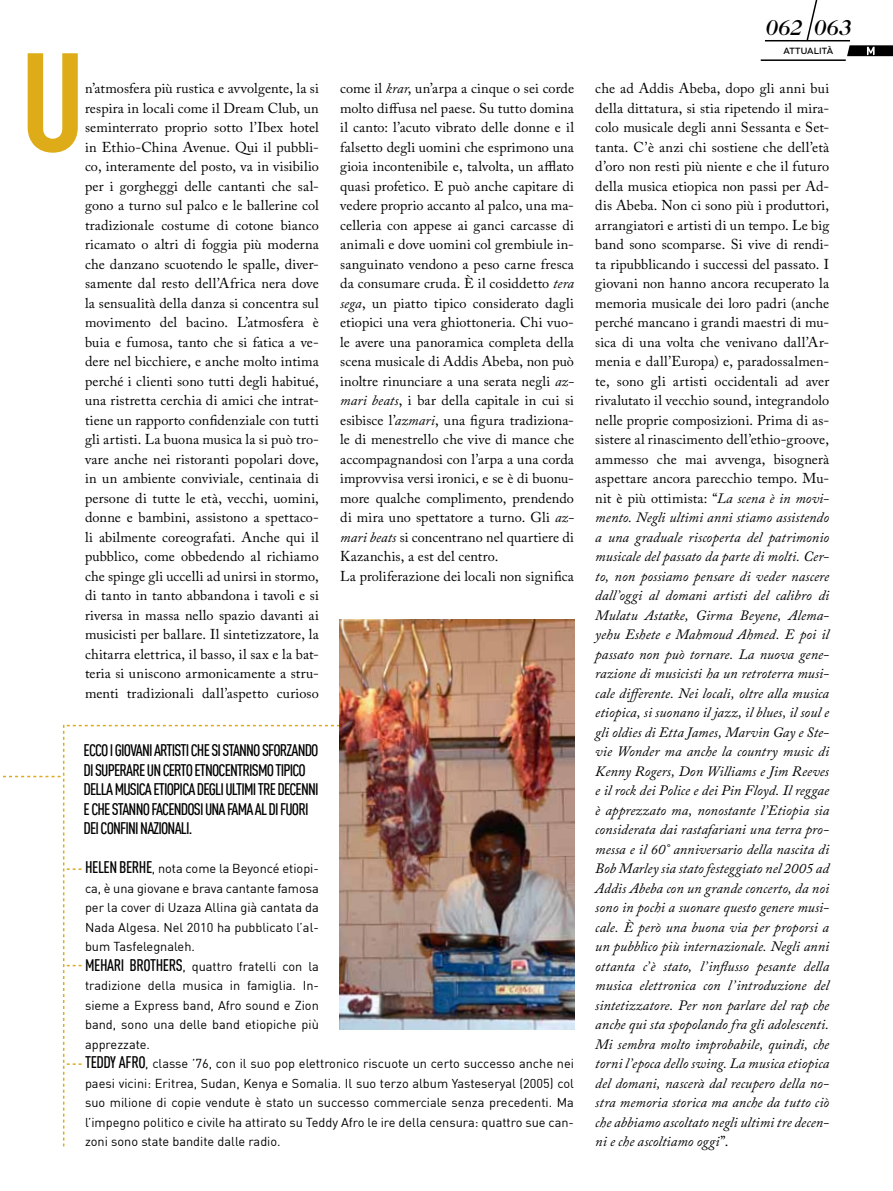
<style>
.page{position:relative;width:893px;height:1191px;background:#fff}
.page>*{position:absolute;margin:0;border:0;box-sizing:border-box;transform-origin:0 0}
.t1{font:700 138px "DIN Condensed";color:#ddac18}
.t2{font:italic 22.5px "Caslon Two Twe Four Md ITC";letter-spacing:-.005em;color:#000}
.t3{font:500 16.5px/19.5px "DIN Condensed";letter-spacing:-.05em;color:#000}
.t4{font:14.25px/19.5px "Adobe Caslon Pro";letter-spacing:.005em;color:#000;text-align:justify}
.t5{font:italic 14.25px/19.5px "Adobe Caslon Pro";color:#000;text-align:justify}
.t6{font:12.75px/19.5px "DIN";color:#000}
.t7{font:500 9px "Novecentowide";letter-spacing:.015em;color:#000}
.s1{font-style:italic}
.s2{font-family:"DIN Condensed";font-weight:500;font-size:16.5px}
.s3{font-style:normal}
</style>
<div class="page">
<svg style="left:805px;top:0;width:24px;height:42px"></svg>
<hr style="left:765px;top:40px;width:85px;height:1px;background:#000">
<hr style="left:761px;top:59px;width:85px;height:2px;background:#000">
<svg style="left:847px;top:45px;width:46px;height:11px"></svg>
<svg style="left:3px;top:725px;width:367px;height:421px"></svg>
<img style="left:339px;top:620px;width:235px;height:409px">
<h1 class="t1" style="left:20px;top:18px;width:66px">U</h1>
<p class="t4" style="left:85px;top:78px;width:235px">n’atmosfera più rustica e avvolgente, la si respira in locali come il Dream Club, un seminterrato proprio sotto l’Ibex hotel in Ethio-China Avenue. Qui il pubbli&shy;co, interamente del posto, va in visibilio per i gorgheggi delle cantanti che sal&shy;gono a turno sul palco e le ballerine col tradizionale costume di cotone bianco ricamato o altri di foggia più moderna che danzano scuotendo le spalle, diver&shy;samente dal resto dell’Africa nera dove la sensualità della danza si concentra sul movimento del bacino. L’atmosfera è buia e fumosa, tanto che si fatica a ve&shy;dere nel bicchiere, e anche molto intima perché i clienti sono tutti degli habitué, una ristretta cerchia di amici che intrat&shy;tiene un rapporto confidenziale con tutti gli artisti. La buona musica la si può tro&shy;vare anche nei ristoranti popolari dove, in un ambiente conviviale, centinaia di persone di tutte le età, vecchi, uomini, donne e bambini, assistono a spettaco&shy;li abilmente coreografati. Anche qui il pubblico, come obbedendo al richiamo che spinge gli uccelli ad unirsi in stormo, di tanto in tanto abbandona i tavoli e si riversa in massa nello spazio davanti ai musicisti per ballare. Il sintetizzatore, la chitarra elettrica, il basso, il sax e la bat&shy;teria si uniscono armonicamente a stru&shy;menti tradizionali dall’aspetto curioso</p>
<p class="t3" style="left:84px;top:740px;width:237px">ECCO I GIOVANI ARTISTI CHE SI STANNO SFORZANDO DI SUPERARE UN CERTO ETNOCENTRISMO TIPICO DELLA MUSICA ETIOPICA DEGLI ULTIMI TRE DECENNI E CHE STANNO FACENDOSI UNA FAMA AL DI FUORI DEI CONFINI NAZIONALI.</p>
<p class="t4" style="left:340px;top:78px;width:235px;text-align:left">come il <span class="s1">krar</span>, un’arpa a cinque o sei corde molto diffusa nel paese. Su tutto domina il canto: l’acuto vibrato delle donne e il falsetto degli uomini che esprimono una gioia incontenibile e, talvolta, un afflato quasi profetico. E può anche capitare di vedere proprio accanto al palco, una ma&shy;celleria con appese ai ganci carcasse di animali e dove uomini col grembiule in&shy;sanguinato vendono a peso carne fresca da consumare cruda. È il cosiddetto <span class="s1">tera sega</span>, un piatto tipico considerato dagli etiopici una vera ghiottoneria. Chi vuo&shy;le avere una panoramica completa della scena musicale di Addis Abeba, non può inoltre rinunciare a una serata negli <span class="s1">az&shy;mari beats</span>, i bar della capitale in cui si esibisce l’<span class="s1">azmari</span>, una figura tradiziona&shy;le di menestrello che vive di mance che accompagnandosi con l’arpa a una corda improvvisa versi ironici, e se è di buonu&shy;more qualche complimento, prendendo di mira uno spettatore a turno. Gli <span class="s1">az&shy;mari beats</span> si concentrano nel quartiere di Kazanchis, a est del centro.<br>La proliferazione dei locali non significa</p>
<p class="t6" style="left:85px;top:858px;width:490px"><span class="s2">HELEN BERHE</span>, nota come la Beyoncé etiopi-<br>ca, è una giovane e brava cantante famosa<br>per la cover di Uzaza Allina già cantata da<br>Nada Algesa. Nel 2010 ha pubblicato l’al-<br>bum Tasfelegnaleh.<br><span class="s2">MEHARI BROTHERS</span>, quattro fratelli con la<br>tradizione della musica in famiglia. In-<br>sieme a Express band, Afro sound e Zion<br>band, sono una delle band etiopiche più<br>apprezzate.<br><span class="s2">TEDDY AFRO</span>, classe ’76, con il suo pop elettronico riscuote un certo successo anche nei paesi vicini: Eritrea, Sudan, Kenya e Somalia. Il suo terzo album Yasteseryal (2005) col suo milione di copie vendute è stato un successo commerciale senza precedenti. Ma l’impegno politico e civile ha attirato su Teddy Afro le ire della censura: quattro sue can&shy;zoni sono state bandite dalle radio.</p>
<h2 class="t2" style="left:765px;top:14px;width:88px">062 063</h2>
<p class="t7" style="left:783px;top:45px;width:51px">ATTUALITÀ</p>
<p class="t5" style="left:595px;top:78px;width:235px"><span class="s3">che ad Addis Abeba, dopo gli anni bui della dittatura, si stia ripetendo il mira&shy;colo musicale degli anni Sessanta e Set&shy;tanta. C’è anzi chi sostiene che dell’età d’oro non resti più niente e che il futuro della musica etiopica non passi per Ad&shy;dis Abeba. Non ci sono più i produttori, arrangiatori e artisti di un tempo. Le big band sono scomparse. Si vive di rendi&shy;ta ripubblicando i successi del passato. I giovani non hanno ancora recuperato la memoria musicale dei loro padri (anche perché mancano i grandi maestri di mu&shy;sica di una volta che venivano dall’Ar&shy;menia e dall’Europa) e, paradossalmen&shy;te, sono gli artisti occidentali ad aver rivalutato il vecchio sound, integrandolo nelle proprie composizioni. Prima di as&shy;sistere al rinascimento dell’ethio-groove, ammesso che mai avvenga, bisognerà aspettare ancora parecchio tempo. Mu&shy;nit è più ottimista: “</span>La scena è in movi&shy;mento. Negli ultimi anni stiamo assistendo a una graduale riscoperta del patrimonio musicale del passato da parte di molti. Cer&shy;to, non possiamo pensare di veder nascere dall’oggi al domani artisti del calibro di Mulatu Astatke, Girma Beyene, Alema&shy;yehu Eshete e Mahmoud Ahmed. E poi il passato non può tornare. La nuova gene&shy;razione di musicisti ha un retroterra musi&shy;cale differente. Nei locali, oltre alla musica etiopica, si suonano il jazz, il blues, il soul e gli oldies di Etta James, Marvin Gay e Ste&shy;vie Wonder ma anche la country music di Kenny Rogers, Don Williams e Jim Reeves e il rock dei Police e dei Pin Floyd. Il reggae è apprezzato ma, nonostante l’Etiopia sia considerata dai rastafariani una terra pro&shy;messa e il 60° anniversario della nascita di Bob Marley sia stato festeggiato nel 2005 ad Addis Abeba con un grande concerto, da noi sono in pochi a suonare questo genere musi&shy;cale. È però una buona via per proporsi a un pubblico più internazionale. Negli anni ottanta c’è stato, l’influsso pesante della musica elettronica con l’introduzione del sintetizzatore. Per non parlare del rap che anche qui sta spopolando fra gli adolescenti.<br>Mi sembra molto improbabile, quindi, che torni l’epoca dello swing. La musica etiopica del domani, nascerà dal recupero della no&shy;stra memoria storica ma anche da tutto ciò che abbiamo ascoltato negli ultimi tre decen&shy;ni e che ascoltiamo oggi<span class="s3">”.</span></p>
</div>
